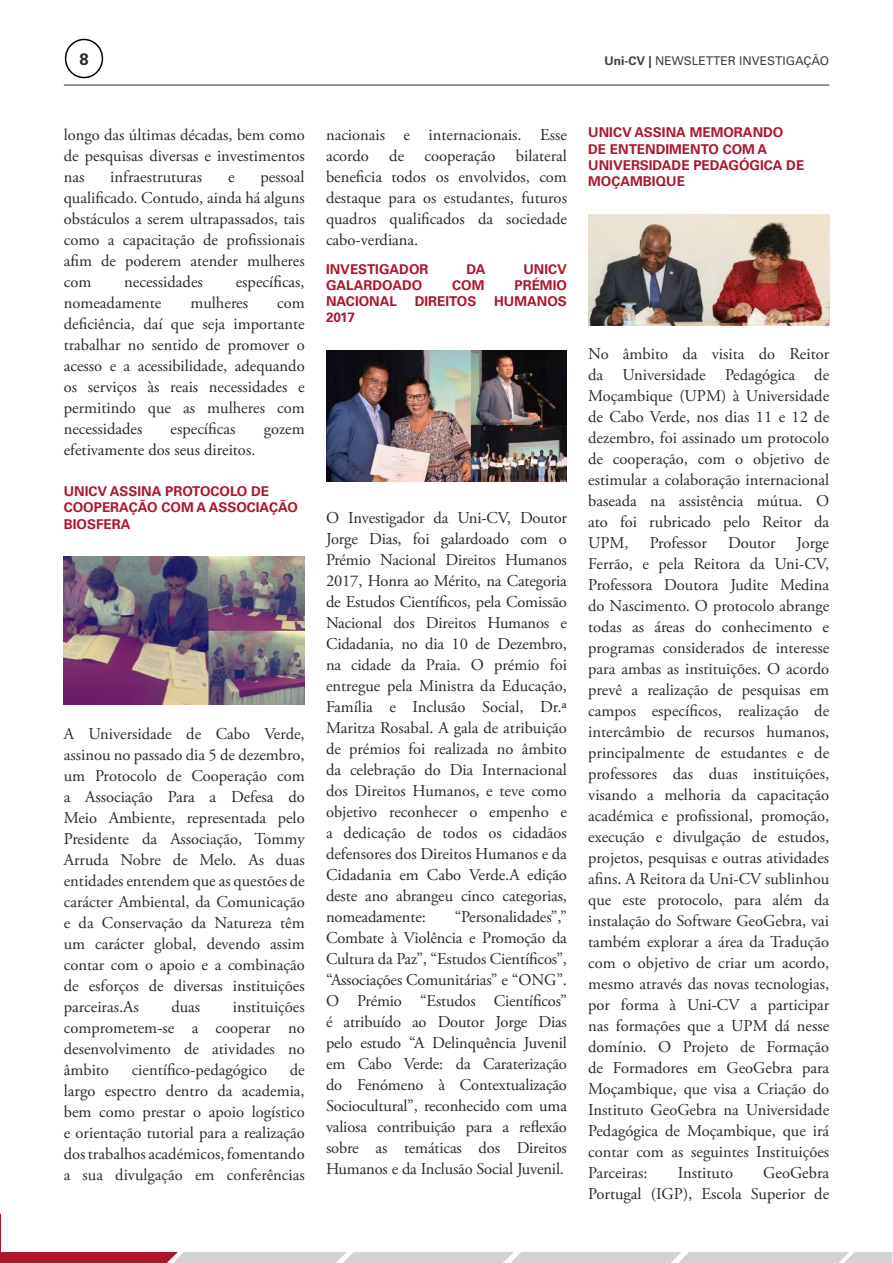
<style>
.page{position:relative;width:893px;height:1263px;background:#fff}
.page>*{position:absolute;margin:0;border:0;box-sizing:border-box;transform-origin:0 0}
.t1{font:16.5px/21px "Adobe Garamond Pro";color:#2b292a;text-align:justify}
.t2{font:700 16.5px "Univers LT Std";color:#2b292a}
.t3{font:700 13.5px/16.2px "Univers LT Std";color:#ae172b}
.t4{font:12px "Univers LT Std";color:#3e3e3f}
.s1{font-weight:700}
</style>
<div class="page">
<hr style="left:64px;top:85px;width:765px;height:1px;background:#282526">
<div style="left:65px;top:39px;width:38px;height:39px;border:2px solid #000;border-radius:50%"></div>
<svg style="left:0;top:1214px;width:893px;height:49px;background:#cbaeb3"></svg>
<div style="left:1px;top:1202px;width:891px;height:50px;background:#fff"></div>
<img style="left:326px;top:350px;width:241px;height:131px">
<img style="left:64px;top:557px;width:241px;height:148px">
<img style="left:588px;top:214px;width:241px;height:111px">
<p class="t2" style="left:79px;top:49px;width:11px">8</p>
<p class="t4" style="left:604px;top:54px;width:226px"><span class="s1">Uni-CV |</span> NEWSLETTER INVESTIGAÇÃO</p>
<p class="t1" style="left:64px;top:124px;width:242px">longo das últimas décadas, bem como de pesquisas diversas e investimentos nas</p>
<p class="t1" style="left:64px;top:166px;width:242px;text-indent:197px">pessoal qualificado. Contudo, ainda há alguns obstáculos a serem ultrapassados, tais como a capacitação de profissionais afim de poderem atender mulheres com</p>
<p class="t1" style="left:110px;top:166px;width:93px">infraestruturas</p>
<p class="t1" style="left:228px;top:166px;width:8px">e</p>
<p class="t1" style="left:124px;top:271px;width:80px">necessidades</p>
<p class="t1" style="left:236px;top:271px;width:70px">específicas,</p>
<p class="t1" style="left:64px;top:292px;width:99px">nomeadamente</p>
<p class="t1" style="left:190px;top:292px;width:59px">mulheres</p>
<p class="t1" style="left:64px;top:292px;width:242px;text-indent:213px">com deficiência, daí que seja importante trabalhar no sentido de promover o acesso e a acessibilidade, adequando os serviços às reais necessidades e permitindo que as mulheres com necessidades</p>
<p class="t1" style="left:171px;top:418px;width:66px">específicas</p>
<p class="t1" style="left:264px;top:418px;width:43px">gozem</p>
<p class="t1" style="left:64px;top:439px;width:193px">efetivamente dos seus direitos.</p>
<p class="t3" style="left:64px;top:483px;width:236px">UNICV ASSINA PROTOCOLO DE<br>COOPERAÇÃO COM A ASSOCIAÇÃO<br>BIOSFERA</p>
<p class="t1" style="left:64px;top:723px;width:242px">A Universidade de Cabo Verde, assinou no passado dia 5 de dezembro, um Protocolo de Cooperação com a Associação Para a Defesa do Meio Ambiente, representada pelo Presidente da Associação, Tommy Arruda Nobre de Melo. As duas entidades entendem que as questões de carácter Ambiental, da Comunicação e da Conservação da Natureza têm um carácter global, devendo assim contar com o apoio e a combinação de esforços de diversas instituições parceiras.As</p>
<p class="t1" style="left:171px;top:996px;width:30px">duas</p>
<p class="t1" style="left:64px;top:996px;width:242px;text-indent:169px">instituições comprometem-se a cooperar no desenvolvimento de atividades no âmbito</p>
<p class="t1" style="left:64px;top:1059px;width:242px;text-indent:226px">de largo espectro dentro da academia, bem como prestar o apoio logístico e orientação tutorial para a realização dos trabalhos académicos, fomentando a sua divulgação em conferências</p>
<p class="t1" style="left:132px;top:1059px;width:137px">científico-pedagógico</p>
<p class="t1" style="left:326px;top:124px;width:242px">nacionais e internacionais. Esse acordo de cooperação bilateral beneficia todos os envolvidos, com destaque para os estudantes, futuros quadros qualificados da sociedade cabo-verdiana.</p>
<p class="t3" style="left:326px;top:261px;width:104px">INVESTIGADOR</p>
<p class="t3" style="left:466px;top:261px;width:20px">DA</p>
<p class="t3" style="left:523px;top:261px;width:45px">UNICV</p>
<p class="t3" style="left:326px;top:277px;width:98px">GALARDOADO</p>
<p class="t3" style="left:452px;top:277px;width:34px">COM</p>
<p class="t3" style="left:514px;top:277px;width:54px">PRÉMIO</p>
<p class="t3" style="left:326px;top:293px;width:72px">NACIONAL</p>
<p class="t3" style="left:415px;top:293px;width:63px">DIREITOS</p>
<p class="t3" style="left:494px;top:293px;width:74px">HUMANOS</p>
<p class="t3" style="left:326px;top:309px;width:30px">2017</p>
<p class="t1" style="left:326px;top:507px;width:242px">O Investigador da Uni-CV, Doutor Jorge Dias, foi galardoado com o Prémio Nacional Direitos Humanos 2017, Honra ao Mérito, na Categoria de Estudos Científicos, pela Comissão Nacional dos Direitos Humanos e Cidadania, no dia 10 de Dezembro, na cidade da Praia. O prémio foi entregue pela Ministra da Educação, Família e Inclusão Social, Dr.ª Maritza Rosabal. A gala de atribuição de prémios foi realizada no âmbito da celebração do Dia Internacional dos Direitos Humanos, e teve como objetivo reconhecer o empenho e a dedicação de todos os cidadãos defensores dos Direitos Humanos e da Cidadania em Cabo Verde.A edição deste ano abrangeu cinco categorias, nomeadamente:</p>
<p class="t1" style="left:326px;top:906px;width:242px;text-indent:129px">“Personalidades”,” Combate à Violência e Promoção da Cultura da Paz”, “Estudos Científicos”, “Associações Comunitárias” e “ONG”.<br>O Prémio “Estudos Científicos” é atribuído ao Doutor Jorge Dias pelo estudo “A Delinquência Juvenil em Cabo Verde: da Caraterização do Fenómeno à Contextualização Sociocultural”, reconhecido com uma valiosa contribuição para a reflexão sobre as temáticas dos Direitos Humanos e da Inclusão Social Juvenil.</p>
<p class="t3" style="left:588px;top:125px;width:218px">UNICV ASSINA MEMORANDO<br>DE ENTENDIMENTO COM A<br>UNIVERSIDADE PEDAGÓGICA DE<br>MOÇAMBIQUE</p>
<p class="t1" style="left:588px;top:344px;width:242px">No âmbito da visita do Reitor da Universidade Pedagógica de Moçambique (UPM) à Universidade de Cabo Verde, nos dias 11 e 12 de dezembro, foi assinado um protocolo de cooperação, com o objetivo de estimular a colaboração internacional baseada na assistência mútua. O ato foi rubricado pelo Reitor da UPM,</p>
<p class="t1" style="left:650px;top:533px;width:59px">Professor</p>
<p class="t1" style="left:728px;top:533px;width:49px">Doutor</p>
<p class="t1" style="left:588px;top:533px;width:242px;text-indent:208px">Jorge Ferrão, e pela Reitora da Uni-CV, Professora Doutora Judite Medina do Nascimento. O protocolo abrange todas as áreas do conhecimento e programas considerados de interesse para ambas as instituições. O acordo prevê a realização de pesquisas em campos específicos, realização de intercâmbio de recursos humanos, principalmente de estudantes e de professores das duas instituições, visando a melhoria da capacitação académica e profissional, promoção, execução e divulgação de estudos, projetos, pesquisas e outras atividades afins. A Reitora da Uni-CV sublinhou que este protocolo, para além da instalação do Software GeoGebra, vai também explorar a área da Tradução com o objetivo de criar um acordo, mesmo através das novas tecnologias, por forma à Uni-CV a participar nas formações que a UPM dá nesse domínio. O Projeto de Formação de Formadores em GeoGebra para Moçambique, que visa a Criação do Instituto GeoGebra na Universidade Pedagógica de Moçambique, que irá contar com as seguintes Instituições Parceiras:</p>
<p class="t1" style="left:588px;top:1163px;width:242px;text-align:right">GeoGebra<br>Portugal (IGP), Escola Superior de</p>
<p class="t1" style="left:678px;top:1163px;width:57px">Instituto</p>
</div>
